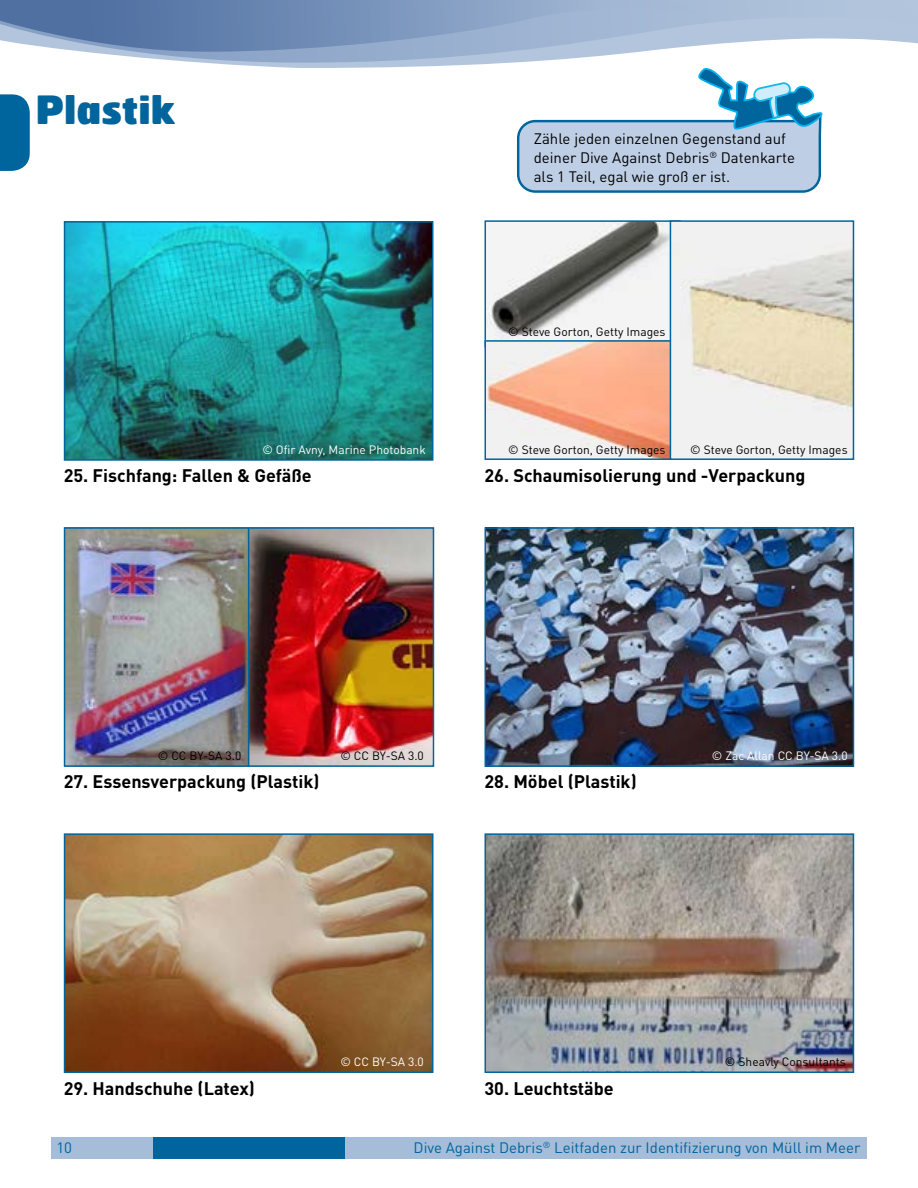
<style>
.page{position:relative;width:918px;height:1188px;background:#fff}
.page>*{position:absolute;margin:0;border:0;box-sizing:border-box;transform-origin:0 0}
.t1{font:900 39px "Hermes FB";color:#00649d}
.t2{font:700 18px "DINOT";color:#000}
.t3{font:15px/18.8px "DINOT";color:#000}
.t4{font:15px "DINOT";color:#00649d}
.t5{font:12px "DINOT";color:#000}
.t6{font:12px "DINOT";color:#fff}
</style>
<div class="page">
<div style="left:51px;top:1137px;width:816px;height:21px;background:#a5bdd8"></div>
<div style="left:153px;top:1137px;width:191px;height:21px;background:#00649d"></div>
<svg style="left:223px;top:64px;width:261px;height:4px"></svg>
<svg style="left:87px;top:0;width:831px;height:64px;fill:#b2c5dd"></svg>
<svg style="left:0;top:0;width:709px;height:52px;background:#829bc0"></svg>
<svg style="left:517px;top:68px;width:306px;height:125px"></svg>
<img style="left:67px;top:224px;width:363px;height:234px">
<div style="left:64px;top:221px;width:369px;height:240px;border:2px solid #00649d"></div>
<img style="left:488px;top:530px;width:363px;height:234px">
<div style="left:485px;top:527px;width:369px;height:240px;border:2px solid #00649d"></div>
<img style="left:67px;top:836px;width:363px;height:234px">
<div style="left:64px;top:833px;width:369px;height:240px;border:2px solid #00649d"></div>
<img style="left:488px;top:836px;width:363px;height:234px">
<div style="left:485px;top:833px;width:369px;height:240px;border:2px solid #00649d"></div>
<img style="left:488px;top:223px;width:182px;height:117px">
<div style="left:485px;top:220px;width:196px;height:127px;border:2px solid #00649d"></div>
<img style="left:488px;top:343px;width:182px;height:114px">
<div style="left:485px;top:340px;width:196px;height:120px;border:2px solid #00649d"></div>
<img style="left:673px;top:223px;width:178px;height:234px">
<div style="left:670px;top:220px;width:184px;height:240px;border:2px solid #00649d"></div>
<img style="left:249px;top:530px;width:182px;height:234px">
<div style="left:246px;top:527px;width:188px;height:240px;border:2px solid #00649d"></div>
<img style="left:67px;top:530px;width:179px;height:234px">
<div style="left:64px;top:527px;width:185px;height:240px;border:2px solid #00649d"></div>
<svg style="left:0;top:94px;width:30px;height:77px;background:#116ea3"></svg>
<h1 class="t1" style="left:36px;top:83px;width:141px">Plastik</h1>
<p class="t6" style="left:262px;top:442px;width:165px">© Ofir Avny, Marine Photobank</p>
<p class="t3" style="left:534px;top:129px;width:263px">Zähle jeden einzelnen Gegenstand auf deiner Dive Against Debris<sup>®</sup> Datenkarte als 1 Teil, egal wie groß er ist.</p>
<p class="t5" style="left:508px;top:324px;width:159px">© Steve Gorton, Getty Images</p>
<p class="t5" style="left:508px;top:442px;width:159px">© Steve Gorton, Getty Images</p>
<p class="t5" style="left:690px;top:442px;width:159px">© Steve Gorton, Getty Images</p>
<p class="t2" style="left:64px;top:464px;width:249px">25. Fischfang: Fallen &amp; Gefäße</p>
<p class="t2" style="left:485px;top:464px;width:322px">26. Schaumisolierung und -Verpackung</p>
<p class="t5" style="left:158px;top:748px;width:85px">© CC BY-SA 3.0</p>
<p class="t5" style="left:340px;top:748px;width:85px">© CC BY-SA 3.0</p>
<p class="t6" style="left:712px;top:748px;width:137px">© Zac Allan CC BY-SA 3.0</p>
<p class="t2" style="left:64px;top:770px;width:257px">27. Essensverpackung (Plastik)</p>
<p class="t2" style="left:485px;top:770px;width:154px">28. Möbel (Plastik)</p>
<p class="t6" style="left:340px;top:1054px;width:85px">© CC BY-SA 3.0</p>
<p class="t5" style="left:725px;top:1054px;width:122px">© Sheavly Consultants</p>
<p class="t2" style="left:64px;top:1076px;width:193px">29. Handschuhe (Latex)</p>
<p class="t2" style="left:485px;top:1076px;width:131px">30. Leuchtstäbe</p>
<p class="t4" style="left:56px;top:1139px;width:17px">10</p>
<p class="t4" style="left:414px;top:1138px;width:448px">Dive Against Debris<sup>®</sup> Leitfaden zur Identifizierung von Müll im Meer</p>
</div>
